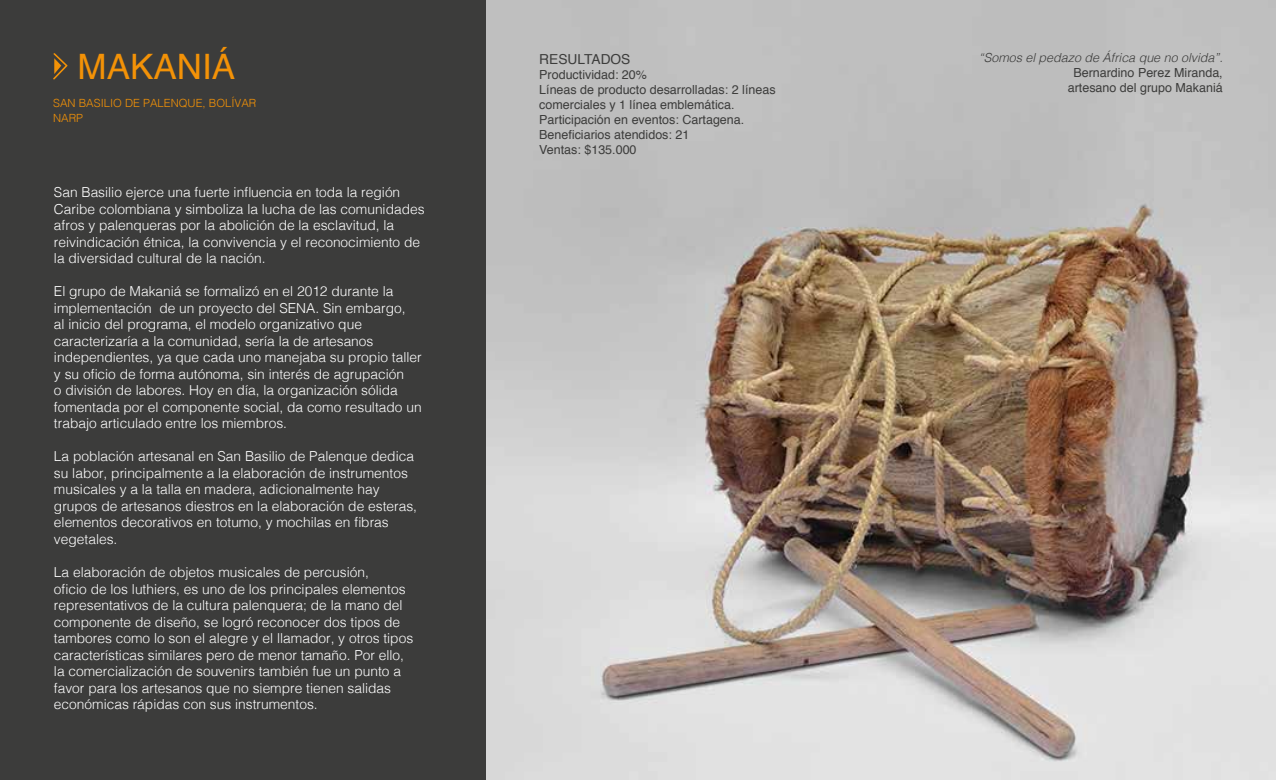
<style>
.page{position:relative;width:1276px;height:780px;background:#fff}
.page>*{position:absolute;margin:0;border:0;box-sizing:border-box;transform-origin:0 0}
.t1{font:35px "Helvetica";color:#f39207}
.t2{font:300 13.75px/16.5px "Helvetica";color:#fff}
.t3{font:13.75px "Helvetica";color:#3c3c3b}
.t4{font:12.5px/15px "Helvetica";color:#3c3c3b}
.t5{font:italic 300 12.5px "Helvetica";color:#3c3c3b}
.t6{font:300 11.25px/15px "Helvetica";color:#f39207}
</style>
<div class="page">
<img style="left:486px;top:0;width:789px;height:780px">
<div style="left:1px;top:0;width:485px;height:780px;background:#3c3c3b"></div>
<svg style="left:53px;top:53px;width:15px;height:26px"></svg>
<h1 class="t1" style="left:78px;top:40px;width:159px">MAKANIÁ</h1>
<p class="t6" style="left:53px;top:95px;width:205px">SAN BASILIO DE PALENQUE, BOLÍVAR<br>NARP</p>
<p class="t2" style="left:54px;top:183px;width:372px">San Basilio ejerce una fuerte influencia en toda la región Caribe colombiana y simboliza la lucha de las comunidades afros y palenqueras por la abolición de la esclavitud, la reivindicación étnica, la convivencia y el reconocimiento de la diversidad cultural de la nación.</p>
<p class="t2" style="left:54px;top:282px;width:369px">El grupo de Makaniá se formalizó en el 2012 durante la implementación de un proyecto del SENA. Sin embargo,<br>al inicio del programa, el modelo organizativo que caracterizaría a la comunidad, sería la de artesanos independientes, ya que cada uno manejaba su propio taller y su oficio de forma autónoma, sin interés de agrupación<br>o división de labores. Hoy en día, la organización sólida fomentada por el componente social, da como resultado un trabajo articulado entre los miembros.</p>
<p class="t2" style="left:54px;top:447px;width:364px">La población artesanal en San Basilio de Palenque dedica su labor, principalmente a la elaboración de instrumentos musicales y a la talla en madera, adicionalmente hay grupos de artesanos diestros en la elaboración de esteras, elementos decorativos en totumo, y mochilas en fibras vegetales.</p>
<p class="t2" style="left:54px;top:563px;width:361px">La elaboración de objetos musicales de percusión,<br>oficio de los luthiers, es uno de los principales elementos representativos de la cultura palenquera; de la mano del componente de diseño, se logró reconocer dos tipos de tambores como lo son el alegre y el llamador, y otros tipos características similares pero de menor tamaño. Por ello, la comercialización de souvenirs también fue un punto a favor para los artesanos que no siempre tienen salidas económicas rápidas con sus instrumentos.</p>
<p class="t3" style="left:539px;top:48px;width:93px">RESULTADOS</p>
<p class="t4" style="left:539px;top:67px;width:238px">Productividad: 20%<br>Líneas de producto desarrolladas: 2 líneas comerciales y 1 línea emblemática.<br>Participación en eventos: Cartagena.<br>Beneficiarios atendidos: 21<br>Ventas: $135.000</p>
<p class="t5" style="left:979px;top:47px;width:245px">“Somos el pedazo de África que no olvida”.</p>
<p class="t4" style="left:1067px;top:66px;width:156px;text-align:center">Bernardino Perez Miranda, artesano del grupo Makaniá</p>
</div>
